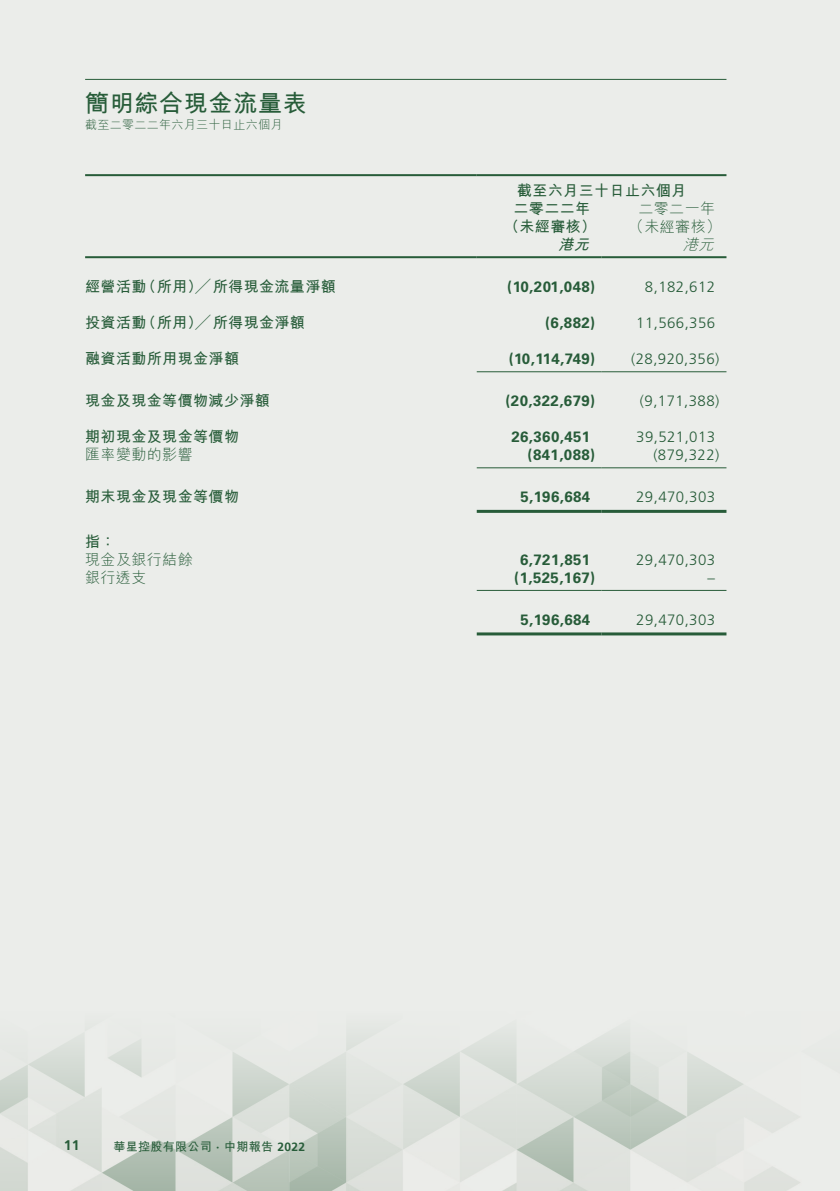
<style>
.page{position:relative;width:840px;height:1191px;background:#fff}
.page>*{position:absolute;margin:0;border:0;box-sizing:border-box;transform-origin:0 0}
.t1{font:700 24px "M Hei HK";letter-spacing:.03em;color:#275c39}
.t2{font:700 15px "Univers LT Std";letter-spacing:.03em;color:#275c39}
.t3{font:700 15px "M Hei HK";letter-spacing:.03em;color:#275c39}
.t4{font:300 15px "Frutiger LT Std";letter-spacing:.03em;color:#275c39}
.t5{font:300 15px "M Hei HK";letter-spacing:.03em;color:#275c39}
.t6{font:italic 300 15px "M Hei HK";color:#275c39}
.t7{font:italic 700 15px "M Hei HK";color:#275c39}
.t8{font:700 14px "Frutiger LT Std";color:#275c39}
.t9{font:700 12px "M Hei HK";letter-spacing:.03em;color:#275c39}
.t10{font:300 12px "M Hei HK";letter-spacing:.03em;color:#275c39}
.s1{font-family:"Frutiger LT Std"}
</style>
<div class="page">
<div style="left:0;top:0;width:839px;height:1191px;background:#ebedea"></div>
<img style="left:0;top:929px;width:840px;height:262px">
<hr style="left:85px;top:79px;width:641px;height:1px;background:#275c39">
<hr style="left:85px;top:174px;width:391px;height:2px;background:#275c39">
<hr style="left:476px;top:174px;width:250px;height:2px;background:#275c39">
<hr style="left:85px;top:256px;width:391px;height:2px;background:#275c39">
<hr style="left:476px;top:256px;width:125px;height:2px;background:#275c39">
<hr style="left:601px;top:256px;width:125px;height:2px;background:#275c39">
<hr style="left:476px;top:371px;width:125px;height:1px;background:#275c39">
<hr style="left:601px;top:371px;width:125px;height:1px;background:#275c39">
<hr style="left:476px;top:467px;width:125px;height:1px;background:#275c39">
<hr style="left:601px;top:467px;width:125px;height:1px;background:#275c39">
<hr style="left:476px;top:510px;width:125px;height:3px;background:#275c39">
<hr style="left:601px;top:510px;width:125px;height:3px;background:#275c39">
<hr style="left:476px;top:590px;width:125px;height:1px;background:#275c39">
<hr style="left:601px;top:590px;width:125px;height:1px;background:#275c39">
<hr style="left:476px;top:632px;width:125px;height:3px;background:#275c39">
<hr style="left:601px;top:632px;width:125px;height:3px;background:#275c39">
<h1 class="t1" style="left:85px;top:86px;width:223px">簡明綜合現金流量表</h1>
<p class="t10" style="left:85px;top:119px;width:199px">截至二零二二年六月三十日止六個月</p>
<p class="t3" style="left:516px;top:180px;width:171px">截至六月三十日止六個月</p>
<p class="t5" style="left:638px;top:201px;width:78px">二零二一年</p>
<p class="t3" style="left:513px;top:198px;width:78px">二零二二年</p>
<p class="t3" style="left:504px;top:216px;width:94px">（未經審核）</p>
<p class="t5" style="left:628px;top:219px;width:94px">（未經審核(</p>
<p class="t7" style="left:558px;top:234px;width:37px">港元</p>
<p class="t6" style="left:682px;top:237px;width:36px">港元</p>
<p class="t3" style="left:141px;top:276px;width:196px">（所用）╱所得現金流量淨額</p>
<p class="t3" style="left:85px;top:276px;width:63px">經營活動</p>
<p class="t2" style="left:507px;top:278px;width:89px">)10,201,048(</p>
<p class="t4" style="left:644px;top:279px;width:72px">8,182,612</p>
<p class="t3" style="left:141px;top:312px;width:165px">（所用）╱所得現金淨額</p>
<p class="t3" style="left:85px;top:312px;width:63px">投資活動</p>
<p class="t2" style="left:545px;top:314px;width:52px">)6,882(</p>
<p class="t4" style="left:636px;top:315px;width:80px">11,566,356</p>
<p class="t3" style="left:85px;top:348px;width:155px">融資活動所用現金淨額</p>
<p class="t2" style="left:508px;top:350px;width:88px">)10,114,749(</p>
<p class="t4" style="left:631px;top:351px;width:90px">)28,920,356(</p>
<p class="t3" style="left:85px;top:390px;width:186px">現金及現金等價物減少淨額</p>
<p class="t2" style="left:505px;top:392px;width:91px">)20,322,679(</p>
<p class="t4" style="left:639px;top:393px;width:81px">)9,171,388(</p>
<p class="t3" style="left:85px;top:426px;width:155px">期初現金及現金等價物</p>
<p class="t2" style="left:511px;top:428px;width:80px">26,360,451</p>
<p class="t4" style="left:636px;top:429px;width:80px">39,521,013</p>
<p class="t5" style="left:85px;top:447px;width:109px">匯率變動的影響</p>
<p class="t2" style="left:527px;top:446px;width:69px">)841,088(</p>
<p class="t4" style="left:653px;top:447px;width:67px">)879,322(</p>
<p class="t3" style="left:85px;top:486px;width:155px">期末現金及現金等價物</p>
<p class="t3" style="left:85px;top:530px;width:32px">指：</p>
<p class="t2" style="left:520px;top:488px;width:71px">5,196,684</p>
<p class="t4" style="left:636px;top:489px;width:80px">29,470,303</p>
<p class="t5" style="left:85px;top:552px;width:109px">現金及銀行結餘</p>
<p class="t2" style="left:520px;top:551px;width:72px">6,721,851</p>
<p class="t4" style="left:636px;top:551px;width:80px">29,470,303</p>
<p class="t5" style="left:85px;top:570px;width:63px">銀行透支</p>
<p class="t2" style="left:514px;top:569px;width:82px">)1,525,167(</p>
<p class="t4" style="left:707px;top:569px;width:9px">–</p>
<p class="t2" style="left:520px;top:611px;width:71px">5,196,684</p>
<p class="t4" style="left:636px;top:611px;width:80px">29,470,303</p>
<p class="t8" style="left:64px;top:1137px;width:17px">11</p>
<p class="t9" style="left:113px;top:1137px;width:193px">華星控股有限公司 <span class="s1">·</span> 中期報告 <span class="s1">2022</span></p>
</div>
